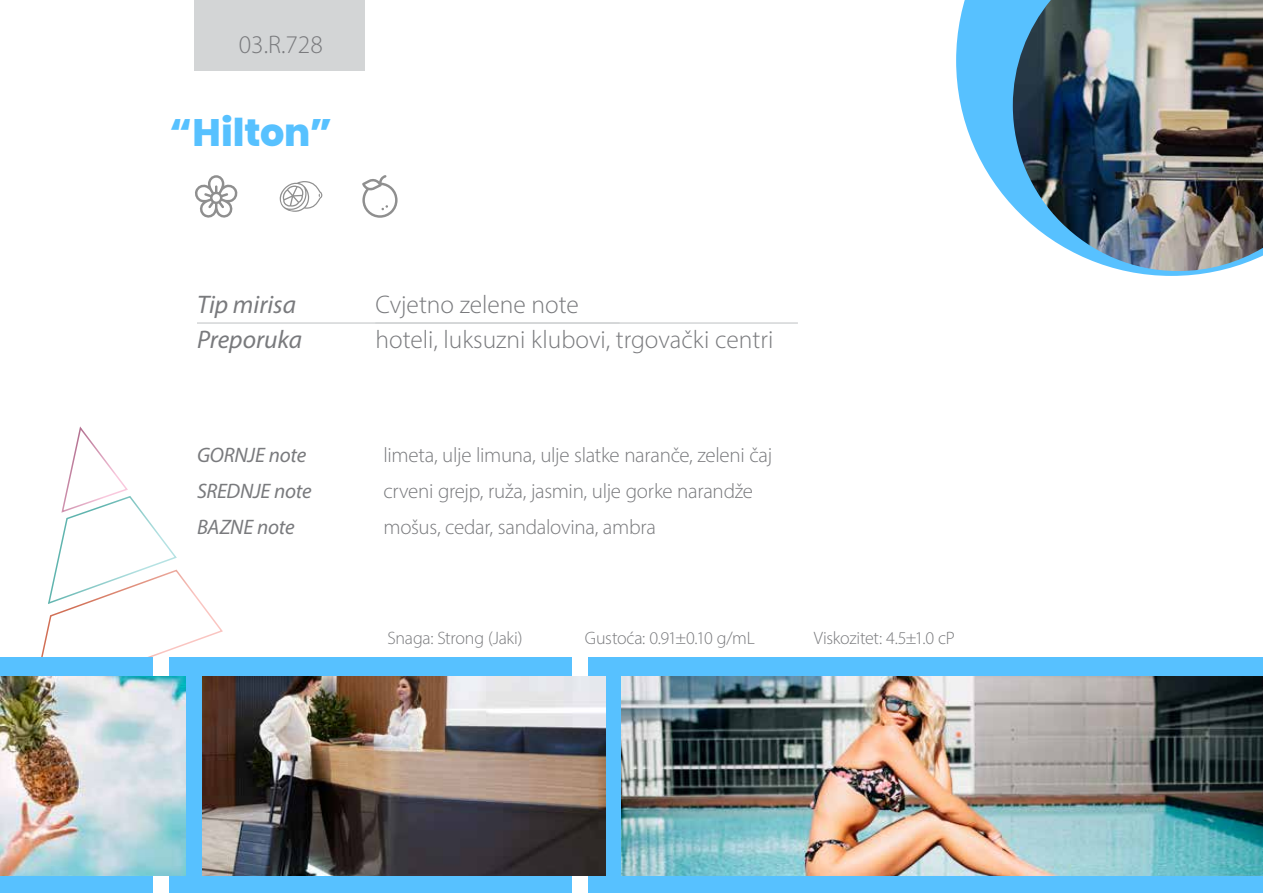
<style>
.page{position:relative;width:1263px;height:893px;background:#fff}
.page>*{position:absolute;margin:0;border:0;box-sizing:border-box;transform-origin:0 0}
.t1{font:800 38.25px "Poppins";letter-spacing:-.005em;color:#57c1ff}
.t2{font:300 25.5px/34.5px "Myriad Pro";color:#797a7d}
.t3{font:italic 25.5px/34.5px "Myriad Pro";color:#797a7d}
.t4{font:300 21px/36px "Myriad Pro";letter-spacing:-.015em;color:#797a7d}
.t5{font:italic 21px/36px "Myriad Pro";letter-spacing:-.015em;color:#797a7d}
.t6{font:300 18px "Myriad Pro";letter-spacing:-.015em;color:#797a7d}
</style>
<div class="page">
<svg style="left:956px;top:0;width:261px;height:276px;fill:#57c1ff"></svg>
<svg style="left:31px;top:426px;width:193px;height:250px"></svg>
<div style="left:194px;top:0;width:170px;height:70px;background:#d3d5d6"></div>
<div style="left:0;top:658px;width:153px;height:235px;background:#57c1ff"></div>
<div style="left:170px;top:658px;width:402px;height:235px;background:#57c1ff"></div>
<div style="left:589px;top:658px;width:674px;height:235px;background:#57c1ff"></div>
<img style="left:0;top:676px;width:186px;height:200px">
<img style="left:203px;top:676px;width:402px;height:200px">
<img style="left:622px;top:676px;width:641px;height:200px">
<hr style="left:197px;top:322px;width:423px;height:2px;background:#d3d5d6">
<hr style="left:375px;top:322px;width:423px;height:2px;background:#d3d5d6">
<img style="left:1013px;top:0;width:250px;height:271px">
<svg style="left:279px;top:181px;width:43px;height:31px"></svg>
<svg style="left:362px;top:175px;width:36px;height:43px"></svg>
<svg style="left:195px;top:175px;width:43px;height:43px"></svg>
<p class="t2" style="left:239px;top:27px;width:85px">03.R.728</p>
<h1 class="t1" style="left:170px;top:110px;width:164px">“Hilton”</h1>
<p class="t3" style="left:197px;top:287px;width:107px">Tip mirisa<br>Preporuka</p>
<p class="t2" style="left:375px;top:287px;width:399px">Cvjetno zelene note<br>hoteli, luksuzni klubovi, trgovački centri</p>
<p class="t5" style="left:197px;top:437px;width:116px">GORNJE note<br>SREDNJE note<br>BAZNE note</p>
<p class="t4" style="left:383px;top:437px;width:390px">limeta, ulje limuna, ulje slatke naranče, zeleni čaj crveni grejp, ruža, jasmin, ulje gorke narandže mošus, cedar, sandalovina, ambra</p>
<p class="t6" style="left:388px;top:627px;width:136px">Snaga: Strong (Jaki)</p>
<p class="t6" style="left:585px;top:627px;width:171px">Gustoća: 0.91±0.10 g/mL</p>
<p class="t6" style="left:814px;top:627px;width:143px">Viskozitet: 4.5±1.0 cP</p>
</div>
